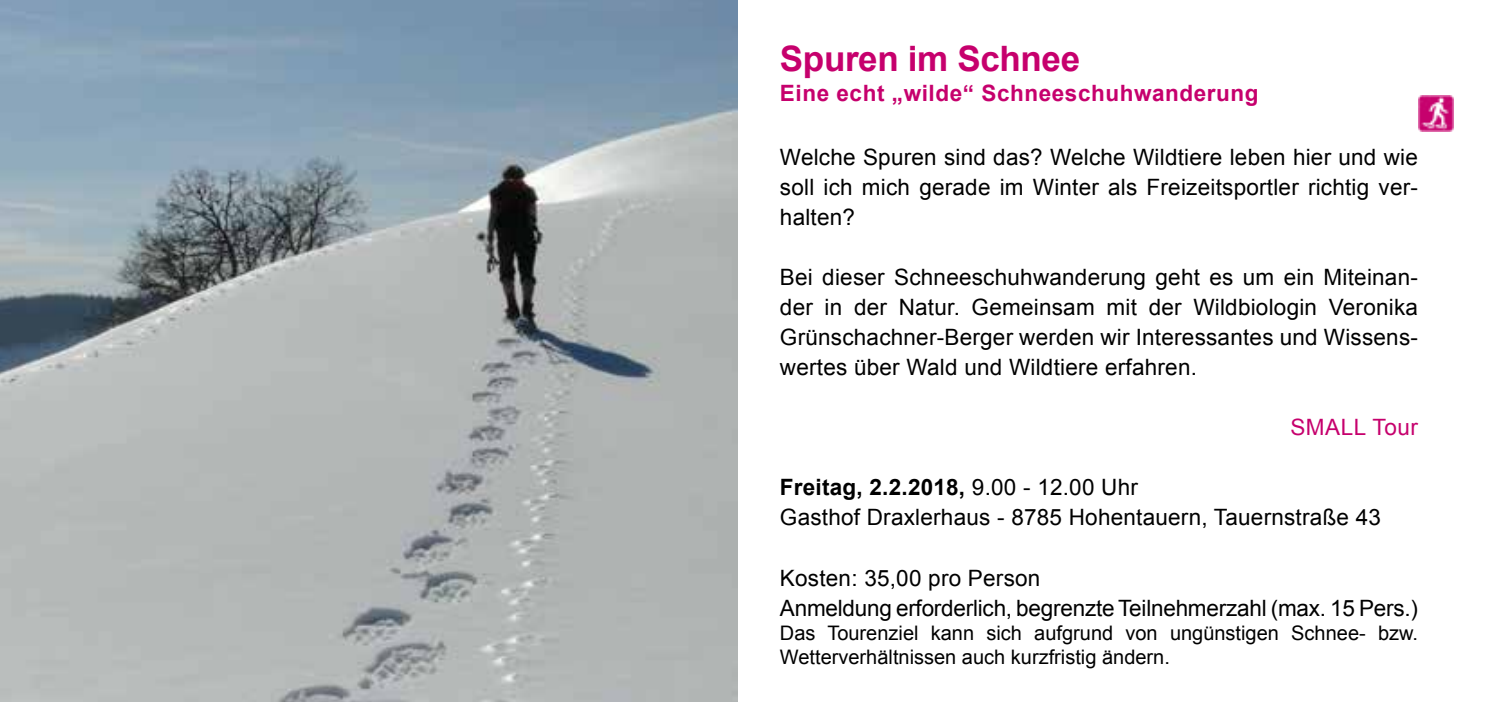
<style>
.page{position:relative;width:1489px;height:702px;background:#fff}
.page>*{position:absolute;margin:0;border:0;box-sizing:border-box;transform-origin:0 0}
.t1{font:700 35px "Arial";letter-spacing:-.01em;color:#c6006d}
.t2{font:22.5px/30px "Arial";letter-spacing:.01em;color:#000;text-align:justify}
.t3{font:22.5px/30px "Arial";letter-spacing:-.01em;color:#000}
.t4{font:700 22.5px "Arial";letter-spacing:.025em;color:#c6006d}
.t5{font:22.5px "Arial";letter-spacing:.025em;color:#c6006d}
.t6{font:20px/24px "Arial";color:#000}
.s1{font-weight:700}
</style>
<div class="page">
<img style="left:0;top:0;width:737px;height:702px">
<img style="left:1418px;top:96px;width:35px;height:35px">
<h1 class="t1" style="left:780px;top:34px;width:302px">Spuren im Schnee</h1>
<p class="t4" style="left:780px;top:77px;width:480px">Eine echt „wilde“ Schneeschuhwanderung</p>
<p class="t2" style="left:780px;top:142px;width:639px">Welche Spuren sind das? Welche Wildtiere leben hier und wie soll ich mich gerade im Winter als Freizeitsportler richtig ver&shy;halten?</p>
<p class="t2" style="left:780px;top:262px;width:639px">Bei dieser Schneeschuhwanderung geht es um ein Miteinan&shy;der in der Natur. Gemeinsam mit der Wildbiologin Veronika Grünschachner-Berger werden wir Interessantes und Wissens&shy;wertes über Wald und Wildtiere erfahren.</p>
<p class="t5" style="left:1290px;top:412px;width:129px">SMALL Tour</p>
<p class="t2" style="left:780px;top:472px;width:602px"><span class="s1">Freitag, 2.2.2018,</span> 9.00 - 12.00 Uhr<br>Gasthof Draxlerhaus - 8785 Hohentauern, Tauernstraße 43</p>
<p class="t3" style="left:780px;top:562px;width:639px">Kosten: 35,00 pro Person<br>Anmeldung erforderlich, begrenzte Teilnehmerzahl (max. 15 Pers.)</p>
<p class="t6" style="left:780px;top:620px;width:639px">Das Tourenziel kann sich aufgrund von ungünstigen Schnee- bzw.<br>Wetterverhältnissen auch kurzfristig ändern.</p>
</div>
